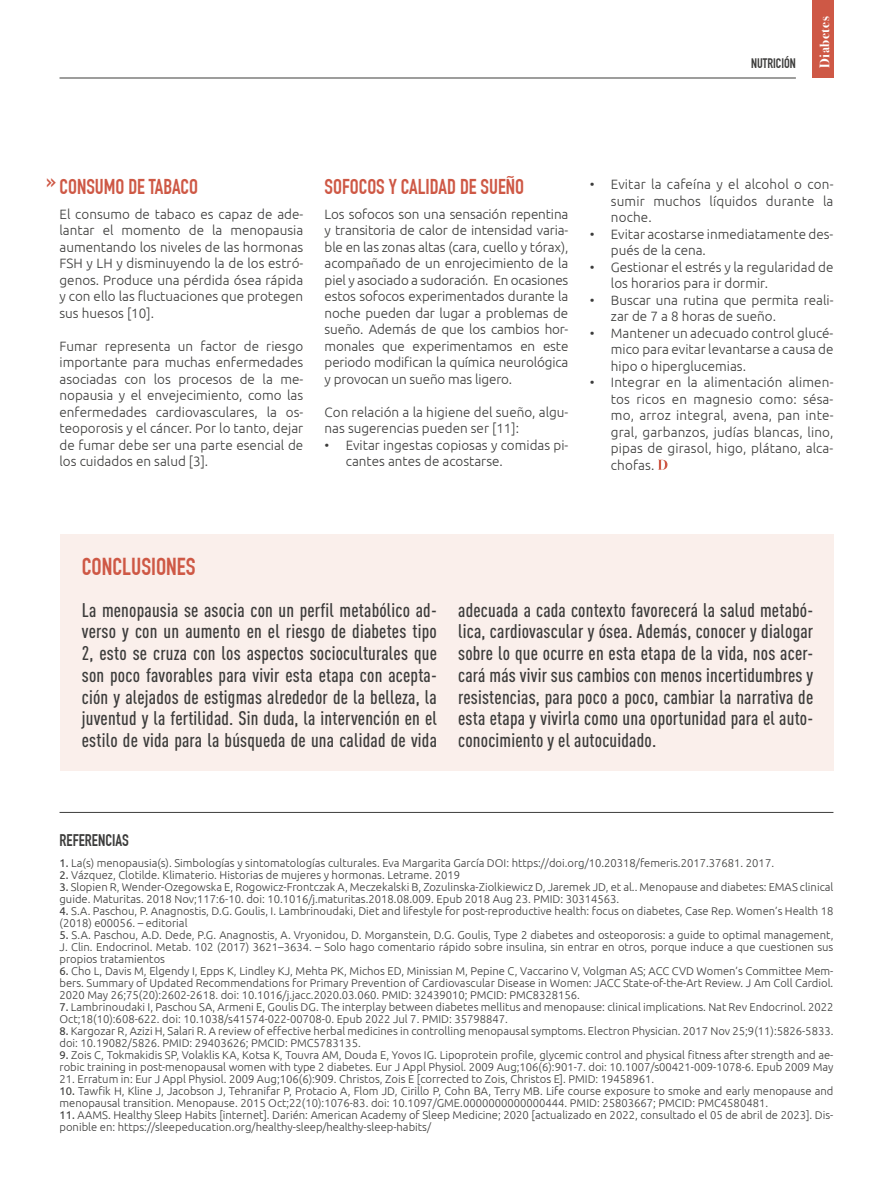
<style>
.page{position:relative;width:893px;height:1191px;background:#fff}
.page>*{position:absolute;margin:0;border:0;box-sizing:border-box;transform-origin:0 0}
.t1{font:24px "DIN Engschrift Std";color:#ce5845}
.t2{font:22.5px "DIN Engschrift Std";color:#ce5845}
.t3{font:21px "DIN Engschrift Std";color:#ce5845}
.t4{font:500 condensed 19.5px/21.8px "DIN Pro";letter-spacing:.01em;color:#3c3c3b;text-align:justify}
.t5{font:16.5px "DIN Engschrift Std";color:#3c3c3b}
.t6{font:300 13.5px/16.5px "Ubuntu";color:#3c3c3b;text-align:justify}
.t7{font:13.5px "DIN Engschrift Std";color:#3c3c3b}
.t8{font:700 13.5px "Bodoni Svty Two ITCTT";letter-spacing:.04em;color:#fff}
.t9{font:300 11.25px/12px "Ubuntu";color:#3c3c3b}
.s1{font-weight:400}
</style>
<div class="page">
<hr style="left:60px;top:78px;width:736px;height:1px;background:#3c3c3b">
<div style="left:812px;top:0;width:21px;height:78px;background:#ce5845"></div>
<div style="left:60px;top:534px;width:773px;height:236px;background:#faefeb"></div>
<svg style="left:658px;top:460px;width:9px;height:10px"></svg>
<hr style="left:60px;top:812px;width:773px;height:1px;background:#3c3c3b">
<p class="t7" style="left:751px;top:55px;width:46px">NUTRICIÓN</p>
<p class="t8" style="left:813px;top:68px;width:53px;rotate:-90deg">Diabetes</p>
<h3 class="t3" style="left:60px;top:174px;width:140px">CONSUMO DE TABACO</h3>
<p class="t6" style="left:60px;top:205px;width:245px">El consumo de tabaco es capaz de ade&shy;lantar el momento de la menopausia aumentando los niveles de las hormonas FSH y LH y disminuyendo la de los estró&shy;genos. Produce una pérdida ósea rápida y con ello las fluctuaciones que protegen sus huesos [10].</p>
<p class="t6" style="left:60px;top:337px;width:245px">Fumar representa un factor de riesgo importante para muchas enfermedades asociadas con los procesos de la me&shy;nopausia y el envejecimiento, como las enfermedades cardiovasculares, la os&shy;teoporosis y el cáncer. Por lo tanto, dejar de fumar debe ser una parte esencial de los cuidados en salud [3].</p>
<h2 class="t2" style="left:46px;top:168px;width:11px">»</h2>
<h3 class="t3" style="left:325px;top:174px;width:201px">SOFOCOS Y CALIDAD DE SUEÑO</h3>
<p class="t6" style="left:325px;top:205px;width:245px">Los sofocos son una sensación repentina y transitoria de calor de intensidad varia&shy;ble en las zonas altas (cara, cuello y tórax), acompañado de un enrojecimiento de la piel y asociado a sudoración. En ocasiones estos sofocos experimentados durante la noche pueden dar lugar a problemas de sueño. Además de que los cambios hor&shy;monales que experimentamos en este periodo modifican la química neurológica y provocan un sueño mas ligero.</p>
<p class="t6" style="left:325px;top:403px;width:245px">Con relación a la higiene del sueño, algu&shy;nas sugerencias pueden ser [11]:</p>
<p class="t6" style="left:346px;top:436px;width:224px;text-indent:-21px">• Evitar ingestas copiosas y comidas pi&shy;cantes antes de acostarse.</p>
<p class="t6" style="left:611px;top:176px;width:224px;text-indent:-21px">• Evitar la cafeína y el alcohol o con&shy;sumir muchos líquidos durante la noche.</p>
<p class="t6" style="left:611px;top:225px;width:224px;text-indent:-21px">• Evitar acostarse inmediatamente des&shy;pués de la cena.</p>
<p class="t6" style="left:611px;top:258px;width:224px;text-indent:-21px">• Gestionar el estrés y la regularidad de los horarios para ir dormir.</p>
<p class="t6" style="left:611px;top:291px;width:224px;text-indent:-21px">• Buscar una rutina que permita reali&shy;zar de 7 a 8 horas de sueño.</p>
<p class="t6" style="left:611px;top:324px;width:224px;text-indent:-21px">• Mantener un adecuado control glucé&shy;mico para evitar levantarse a causa de hipo o hiperglucemias.</p>
<p class="t6" style="left:611px;top:374px;width:224px;text-indent:-21px">• Integrar en la alimentación alimen&shy;tos ricos en magnesio como: sésa&shy;mo, arroz integral, avena, pan inte&shy;gral, garbanzos, judías blancas, lino, pipas de girasol, higo, plátano, alca&shy;chofas.</p>
<h1 class="t1" style="left:82px;top:552px;width:115px">CONCLUSIONES</h1>
<p class="t4" style="left:82px;top:597px;width:357px">La menopausia se asocia con un perfil metabólico ad&shy;verso y con un aumento en el riesgo de diabetes tipo 2, esto se cruza con los aspectos socioculturales que son poco favorables para vivir esta etapa con acepta&shy;ción y alejados de estigmas alrededor de la belleza, la juventud y la fertilidad. Sin duda, la intervención en el estilo de vida para la búsqueda de una calidad de vida</p>
<p class="t4" style="left:458px;top:597px;width:357px">adecuada a cada contexto favorecerá la salud metabó&shy;lica, cardiovascular y ósea. Además, conocer y dialogar sobre lo que ocurre en esta etapa de la vida, nos acer&shy;cará más vivir sus cambios con menos incertidumbres y resistencias, para poco a poco, cambiar la narrativa de esta etapa y vivirla como una oportunidad para el auto&shy;conocimiento y el autocuidado.</p>
<h3 class="t5" style="left:60px;top:831px;width:71px">REFERENCIAS</h3>
<p class="t9" style="left:60px;top:856px;width:716px"><span class="s1">1.</span> La(s) menopausia(s). Simbologías y sintomatologías culturales. Eva Margarita García DOI: https://doi.org/10.20318/femeris.2017.37681. 2017.</p>
<p class="t9" style="left:60px;top:868px;width:402px"><span class="s1">2.</span> Vázquez, Clotilde. Klimaterio. Historias de mujeres y hormonas. Letrame. 2019</p>
<p class="t9" style="left:60px;top:880px;width:775px"><span class="s1">3.</span> Slopien R, Wender-Ozegowska E, Rogowicz-Frontczak A, Meczekalski B, Zozulinska-Ziolkiewicz D, Jaremek JD, et al.. Menopause and diabetes: EMAS clinical guide. Maturitas. 2018 Nov;117:6-10. doi: 10.1016/j.maturitas.2018.08.009. Epub 2018 Aug 23. PMID: 30314563.</p>
<p class="t9" style="left:60px;top:904px;width:775px"><span class="s1">4.</span> S.A. Paschou, P. Anagnostis, D.G. Goulis, I. Lambrinoudaki, Diet and lifestyle for post-reproductive health: focus on diabetes, Case Rep. Women’s Health 18 (2018) e00056. – editorial</p>
<p class="t9" style="left:60px;top:928px;width:775px;text-align:justify"><span class="s1">5.</span> S.A. Paschou, A.D. Dede, P.G. Anagnostis, A. Vryonidou, D. Morganstein, D.G. Goulis, Type 2 diabetes and osteoporosis: a guide to optimal management, J. Clin. Endocrinol. Metab. 102 (2017) 3621–3634. – Solo hago comentario rápido sobre insulina, sin entrar en otros, porque induce a que cuestionen sus propios tratamientos</p>
<p class="t9" style="left:60px;top:964px;width:775px;text-align:justify"><span class="s1">6.</span> Cho L, Davis M, Elgendy I, Epps K, Lindley KJ, Mehta PK, Michos ED, Minissian M, Pepine C, Vaccarino V, Volgman AS; ACC CVD Women’s Committee Mem&shy;bers. Summary of Updated Recommendations for Primary Prevention of Cardiovascular Disease in Women: JACC State-of-the-Art Review. J Am Coll Cardiol.<br>2020 May 26;75(20):2602-2618. doi: 10.1016/j.jacc.2020.03.060. PMID: 32439010; PMCID: PMC8328156.</p>
<p class="t9" style="left:60px;top:1000px;width:775px"><span class="s1">7.</span> Lambrinoudaki I, Paschou SA, Armeni E, Goulis DG. The interplay between diabetes mellitus and menopause: clinical implications. Nat Rev Endocrinol. 2022<br>Oct;18(10):608-622. doi: 10.1038/s41574-022-00708-0. Epub 2022 Jul 7. PMID: 35798847.</p>
<p class="t9" style="left:60px;top:1024px;width:775px"><span class="s1">8.</span> Kargozar R, Azizi H, Salari R. A review of effective herbal medicines in controlling menopausal symptoms. Electron Physician. 2017 Nov 25;9(11):5826-5833. doi: 10.19082/5826. PMID: 29403626; PMCID: PMC5783135.</p>
<p class="t9" style="left:60px;top:1048px;width:775px"><span class="s1">9.</span> Zois C, Tokmakidis SP, Volaklis KA, Kotsa K, Touvra AM, Douda E, Yovos IG. Lipoprotein profile, glycemic control and physical fitness after strength and ae&shy;robic training in post-menopausal women with type 2 diabetes. Eur J Appl Physiol. 2009 Aug;106(6):901-7. doi: 10.1007/s00421-009-1078-6. Epub 2009 May</p>
<p class="t9" style="left:60px;top:1072px;width:596px">21. Erratum in: Eur J Appl Physiol. 2009 Aug;106(6):909. Christos, Zois E [corrected to Zois, Christos E]. PMID: 19458961.</p>
<p class="t9" style="left:60px;top:1084px;width:775px"><span class="s1">10.</span> Tawfik H, Kline J, Jacobson J, Tehranifar P, Protacio A, Flom JD, Cirillo P, Cohn BA, Terry MB. Life course exposure to smoke and early menopause and menopausal transition. Menopause. 2015 Oct;22(10):1076-83. doi: 10.1097/GME.0000000000000444. PMID: 25803667; PMCID: PMC4580481.</p>
<p class="t9" style="left:60px;top:1108px;width:775px"><span class="s1">11.</span> AAMS. Healthy Sleep Habits [internet]. Darién: American Academy of Sleep Medicine; 2020 [actualizado en 2022, consultado el 05 de abril de 2023]. Dis&shy;ponible en: https://sleepeducation.org/healthy-sleep/healthy-sleep-habits/</p>
</div>
